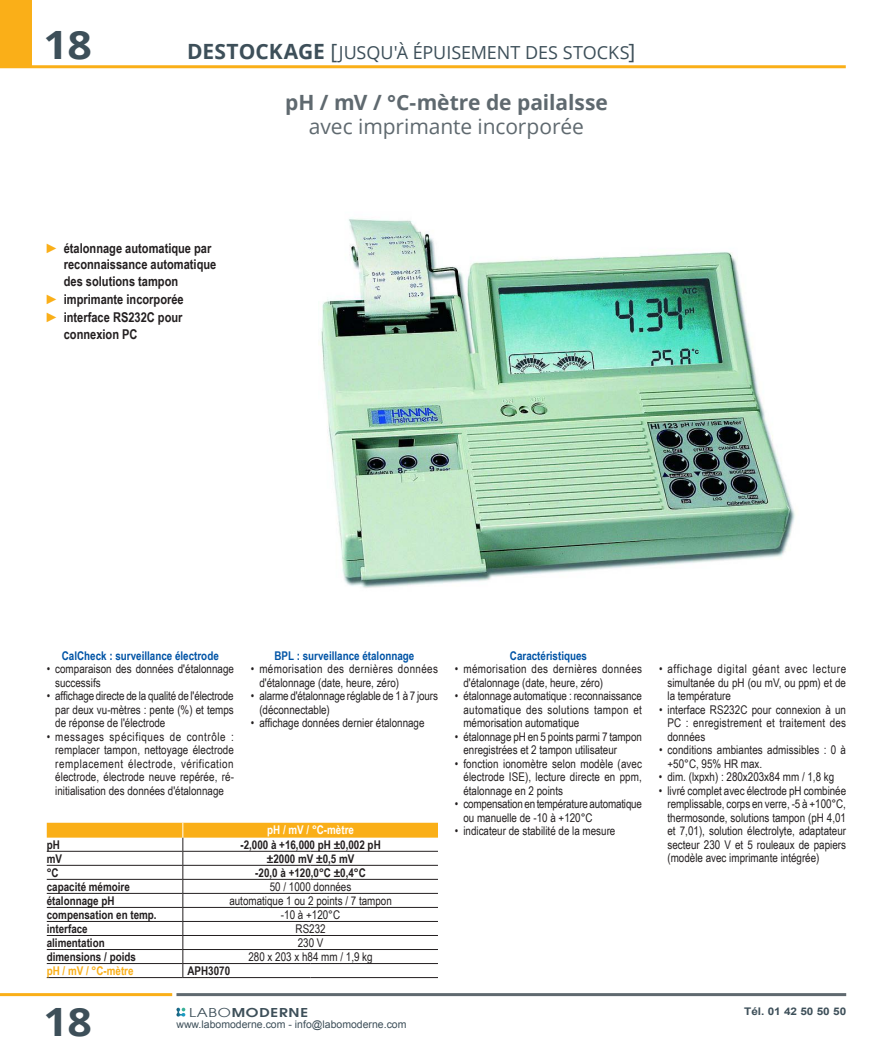
<style>
.page{position:relative;width:893px;height:1063px;background:#fff}
.page>*{position:absolute;margin:0;border:0;box-sizing:border-box;transform-origin:0 0}
.t1{font:700 39px "Open Sans";color:#3d4f59;scale:1.1 1}
.t2{font:700 21px "Open Sans";letter-spacing:-.005em;color:#5f696f}
.t3{font:21px "Open Sans";letter-spacing:-.005em;color:#5f696f}
.t4{font:18px "Open Sans";letter-spacing:-.005em;color:#3d4f59}
.t5{font:700 13.5px/16.2px "Arial Narrow";color:#231f20}
.t6{font:12px/13.5px "Arial Narrow";color:#231f20;text-align:justify}
.t7{font:700 12px "Arial Narrow";color:#231f20}
.t8{font:12px/13.5px "Arial Narrow";letter-spacing:.03em;color:#231f20}
.t9{font:700 12px "Arial Narrow";color:#0154a6}
.t10{font:700 12px "Arial Narrow";color:#fff}
.t11{font:700 12px "Arial Narrow";color:#faaf18}
.t12{font:600 12px "Avant Garde";letter-spacing:.05em;color:#3d4f59;scale:1.25 1}
.t13{font:10.5px "Arial";color:#3d4f59}
.t14{font:700 10.5px "Arial";color:#3d4f59;scale:1.12 1}
.s1{font-weight:700;font-size:21px}
.s2{font-size:21px}
.s3{color:#faaf18}
.s4{font-weight:400}
</style>
<div class="page">
<hr style="left:0;top:993px;width:172px;height:3px;background:#faaf18">
<hr style="left:176px;top:993px;width:670px;height:3px;background:#5f696f">
<hr style="left:0;top:65px;width:846px;height:3px;background:#faaf18">
<div style="left:0;top:0;width:32px;height:68px;background:#faaf18"></div>
<svg style="left:176px;top:1008px;width:9px;height:9px"></svg>
<img style="left:321px;top:218px;width:474px;height:370px">
<svg style="left:47px;top:823px;width:391px;height:154px"></svg>
<hr style="left:183px;top:851px;width:127px;height:1px;background:#231f20">
<hr style="left:310px;top:851px;width:128px;height:1px;background:#231f20">
<hr style="left:183px;top:865px;width:127px;height:1px;background:#231f20">
<hr style="left:310px;top:865px;width:128px;height:1px;background:#231f20">
<hr style="left:183px;top:879px;width:127px;height:1px;background:#231f20">
<hr style="left:310px;top:879px;width:128px;height:1px;background:#231f20">
<hr style="left:183px;top:893px;width:127px;height:1px;background:#231f20">
<hr style="left:310px;top:893px;width:128px;height:1px;background:#231f20">
<hr style="left:183px;top:907px;width:127px;height:1px;background:#231f20">
<hr style="left:310px;top:907px;width:128px;height:1px;background:#231f20">
<hr style="left:183px;top:921px;width:127px;height:1px;background:#231f20">
<hr style="left:310px;top:921px;width:128px;height:1px;background:#231f20">
<hr style="left:183px;top:935px;width:127px;height:1px;background:#231f20">
<hr style="left:310px;top:935px;width:128px;height:1px;background:#231f20">
<hr style="left:183px;top:963px;width:127px;height:1px;background:#231f20">
<hr style="left:310px;top:963px;width:128px;height:1px;background:#231f20">
<hr style="left:183px;top:949px;width:127px;height:1px;background:#231f20">
<hr style="left:310px;top:949px;width:128px;height:1px;background:#231f20">
<hr style="left:47px;top:977px;width:136px;height:1px;background:#231f20">
<hr style="left:183px;top:977px;width:127px;height:1px;background:#231f20">
<hr style="left:310px;top:977px;width:128px;height:1px;background:#231f20">
<h1 class="t1" style="left:43px;top:17px;width:46px">18</h1>
<h3 class="t4" style="left:187px;top:41px;width:450px"><span class="s1">DESTOCKAGE</span> <span class="s2">[</span>JUSQU'À ÉPUISEMENT DES STOCKS<span class="s2">]</span></h3>
<p class="t5" style="left:64px;top:240px;width:154px;text-indent:-17px"><span class="s3">►</span> étalonnage automatique par reconnaissance automatique des solutions tampon</p>
<p class="t5" style="left:47px;top:289px;width:138px;line-height:18.3px"><span class="s3">►</span> imprimante incorporée <span class="s3">►</span> interface RS232C pour</p>
<p class="t5" style="left:64px;top:325px;width:75px">connexion PC</p>
<h2 class="t2" style="left:285px;top:87px;width:324px">pH / mV / °C-mètre de pailalsse</h2>
<h2 class="t3" style="left:309px;top:112px;width:277px">avec imprimante incorporée</h2>
<p class="t9" style="left:62px;top:646px;width:158px">CalCheck : surveillance électrode</p>
<p class="t6" style="left:55px;top:662px;width:180px;text-indent:-8px">• comparaison des données d'étalonnage successifs</p>
<p class="t6" style="left:55px;top:689px;width:180px;text-indent:-8px">• affichage directe de la qualité de l'électrode par deux vu-mètres : pente (%) et temps de réponse de l'électrode</p>
<p class="t6" style="left:55px;top:729px;width:180px;text-indent:-8px">• messages spécifiques de contrôle : remplacer tampon, nettoyage électrode remplacement électrode, vérification électrode, électrode neuve repérée, ré&shy;initialisation des données d'étalonnage</p>
<p class="t9" style="left:274px;top:646px;width:141px">BPL : surveillance étalonnage</p>
<p class="t8" style="left:259px;top:662px;width:180px;text-indent:-8px">• mémorisation des dernières données d'étalonnage (date, heure, zéro)</p>
<p class="t6" style="left:259px;top:689px;width:180px;text-indent:-8px">• alarme d'étalonnage réglable de 1 à 7 jours (déconnectable)</p>
<p class="t6" style="left:251px;top:716px;width:175px">• affichage données dernier étalonnage</p>
<p class="t10" style="left:267px;top:821px;width:88px">pH / mV / °C-mètre</p>
<p class="t7" style="left:47px;top:835px;width:15px">pH</p>
<p class="t7" style="left:240px;top:835px;width:142px">-2,000 à +16,000 pH ±0,002 pH</p>
<p class="t7" style="left:47px;top:849px;width:17px">mV</p>
<p class="t7" style="left:267px;top:849px;width:89px">±2000 mV ±0,5 mV</p>
<p class="t7" style="left:47px;top:863px;width:13px">°C</p>
<p class="t7" style="left:255px;top:863px;width:112px">-20,0 à +120,0°C ±0,4°C</p>
<p class="t7" style="left:47px;top:877px;width:85px">capacité mémoire</p>
<p class="t6" style="left:270px;top:879px;width:83px">50 / 1000 données</p>
<p class="t7" style="left:47px;top:891px;width:69px">étalonnage pH</p>
<p class="t6" style="left:229px;top:893px;width:164px">automatique 1 ou 2 points / 7 tampon</p>
<p class="t7" style="left:47px;top:905px;width:111px">compensation en temp.</p>
<p class="t6" style="left:281px;top:907px;width:61px">-10 à +120°C</p>
<p class="t7" style="left:47px;top:919px;width:43px">interface</p>
<p class="t6" style="left:296px;top:921px;width:32px">RS232</p>
<p class="t7" style="left:47px;top:933px;width:59px">alimentation</p>
<p class="t6" style="left:298px;top:935px;width:27px">230 V</p>
<p class="t7" style="left:47px;top:947px;width:91px">dimensions / poids</p>
<p class="t6" style="left:248px;top:949px;width:126px">280 x 203 x h84 mm / 1,9 kg</p>
<p class="t11" style="left:47px;top:962px;width:88px">pH / mV / °C-mètre</p>
<p class="t7" style="left:187px;top:962px;width:44px">APH3070</p>
<p class="t9" style="left:510px;top:646px;width:79px">Caractéristiques</p>
<p class="t8" style="left:463px;top:662px;width:180px;text-indent:-8px">• mémorisation des dernières données d'étalonnage (date, heure, zéro)</p>
<p class="t6" style="left:463px;top:689px;width:180px;text-indent:-8px">• étalonnage automatique : reconnaissance automatique des solutions tampon et mémorisation automatique</p>
<p class="t6" style="left:463px;top:729px;width:180px;text-indent:-8px">• étalonnage pH en 5 points parmi 7 tampon enregistrées et 2 tampon utilisateur</p>
<p class="t6" style="left:463px;top:756px;width:180px;text-indent:-8px">• fonction ionomètre selon modèle (avec électrode ISE), lecture directe en ppm, étalonnage en 2 points</p>
<p class="t6" style="left:463px;top:797px;width:180px;text-indent:-8px">• compensation en température automatique ou manuelle de -10 à +120°C</p>
<p class="t6" style="left:455px;top:824px;width:162px">• indicateur de stabilité de la mesure</p>
<p class="t6" style="left:667px;top:662px;width:180px;text-indent:-8px">• affichage digital géant avec lecture simultanée du pH (ou mV, ou ppm) et de la température</p>
<p class="t6" style="left:667px;top:702px;width:180px;text-indent:-8px">• interface RS232C pour connexion à un PC : enregistrement et traitement des données</p>
<p class="t6" style="left:667px;top:743px;width:180px;text-indent:-8px">• conditions ambiantes admissibles : 0 à +50°C, 95% HR max.</p>
<p class="t6" style="left:659px;top:770px;width:177px">• dim. (lxpxh) : 280x203x84 mm / 1,8 kg</p>
<p class="t6" style="left:667px;top:783px;width:180px;text-indent:-8px">• livré complet avec électrode pH combinée remplissable, corps en verre, -5 à +100°C, thermosonde, solutions tampon (pH 4,01 et 7,01), solution électrolyte, adaptateur secteur 230 V et 5 rouleaux de papiers (modèle avec imprimante intégrée)</p>
<p class="t12" style="left:189px;top:1004px;width:97px"><span class="s4">LABO</span>MODERNE</p>
<h1 class="t1" style="left:43px;top:994px;width:46px">18</h1>
<p class="t14" style="left:744px;top:1005px;width:93px">Tél. 01 42 50 50 50</p>
<p class="t13" style="left:176px;top:1018px;width:232px">www.labomoderne.com - info@labomoderne.com</p>
</div>
